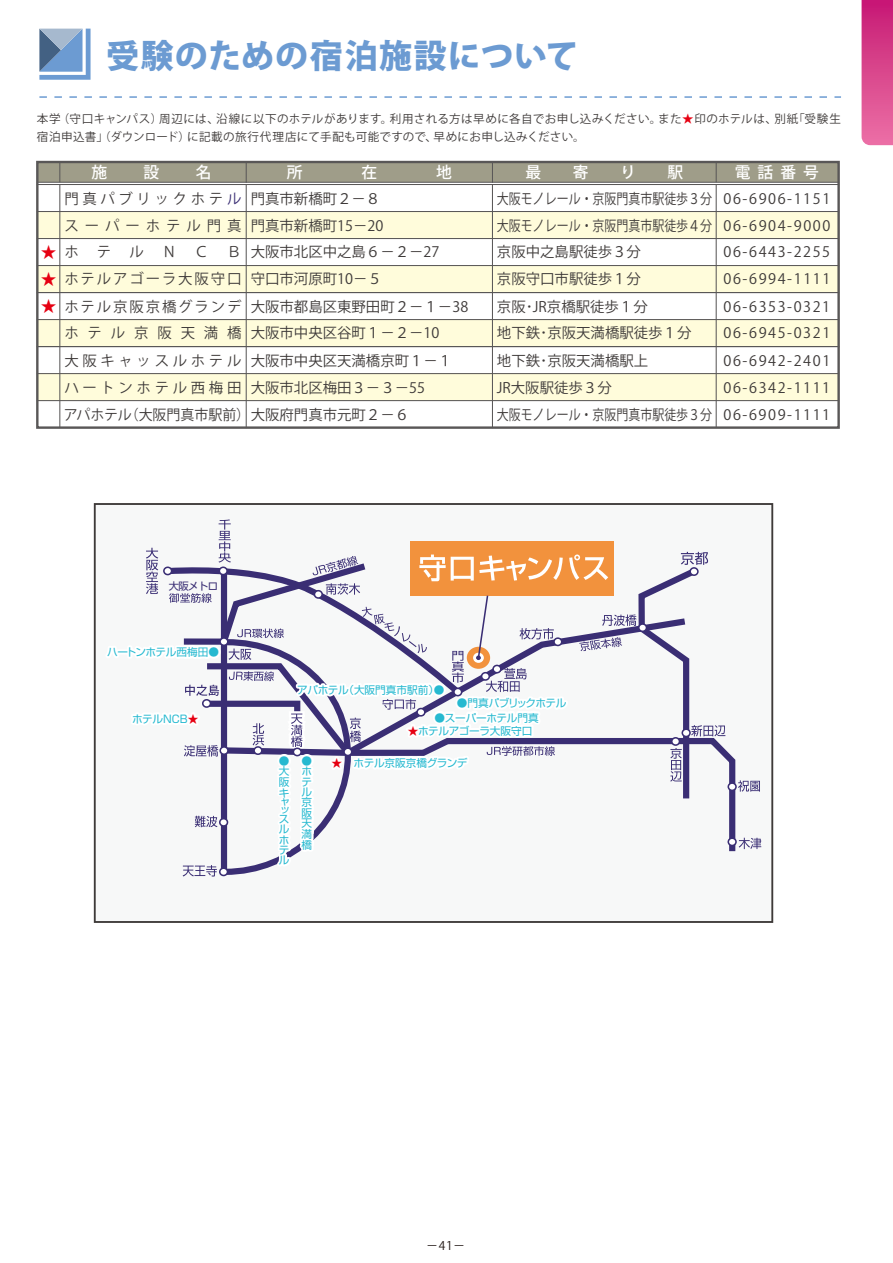
<style>
.page{position:relative;width:893px;height:1263px;background:#fff}
.page>*{position:absolute;margin:0;border:0;box-sizing:border-box;transform-origin:0 0}
.t1{font:800 33px "Koz Go Pro";letter-spacing:.025em;color:#6c9bd2}
.t2{font:500 15.75px "Koz Go Pr 6 N";color:#fff}
.t3{font:15.75px/27px "Koz Go Pr 6 N";color:#e60012}
.t4{font:14.4px "Koz Go Pr 6 N";color:#3e3a39}
.t5{font:14.4px "Koz Go Pr 6 N";color:#3e3a39;scale:.83 1}
.t6{font:14.4px "Koz Go Pr 6 N";letter-spacing:.11em;color:#3e3a39}
.t7{font:14.4px "Koz Go Pr 6 N";letter-spacing:.255em;color:#3e3a39}
.t8{font:14.4px "Koz Go Pr 6 N";letter-spacing:.13em;color:#3e3a39}
.t9{font:14.4px "Koz Go Pr 6 N";letter-spacing:.205em;color:#3e3a39}
.t10{font:12px "Koz Go Pro";color:#221815}
.t11{font:11.55px/18px "Koz Go Pro";letter-spacing:.03em;color:#3e3a39}
.t12{font:10.65px/10.5px "Shin Go Pr 5";letter-spacing:-.03em;color:#26b9d0;text-align:justify}
.t13{font:10.65px "Shin Go Pr 5";color:#26b9d0}
.t14{font:10.65px "Shin Go Pr 5";letter-spacing:-.055em;color:#26b9d0}
.t15{font:10.35px "Shin Go Pro";letter-spacing:-.05em;color:#3a2e74}
.s1{color:#e60012}
.s2{color:#3a2e74}
</style>
<div class="page">
<div style="left:37px;top:212px;width:802px;height:27px;background:#fffcdb"></div>
<div style="left:37px;top:161px;width:802px;height:21px;background:#9f9d89"></div>
<div style="left:37px;top:266px;width:802px;height:27px;background:#fffcdb"></div>
<div style="left:37px;top:319px;width:802px;height:27px;background:#fffcdb"></div>
<div style="left:37px;top:374px;width:802px;height:27px;background:#fffcdb"></div>
<svg style="left:716px;top:164px;width:1px;height:18px"></svg>
<svg style="left:246px;top:164px;width:1px;height:18px"></svg>
<svg style="left:492px;top:164px;width:1px;height:18px"></svg>
<hr style="left:246px;top:184px;width:1px;height:244px;background:#595757">
<hr style="left:492px;top:184px;width:1px;height:244px;background:#595757">
<hr style="left:716px;top:184px;width:1px;height:244px;background:#595757">
<div style="left:36px;top:161px;width:804px;height:268px;border:2px solid #595757"></div>
<hr style="left:37px;top:184px;width:802px;height:1px;background:#595757">
<hr style="left:37px;top:211px;width:802px;height:1px;background:#595757">
<hr style="left:37px;top:238px;width:802px;height:1px;background:#595757">
<hr style="left:37px;top:292px;width:802px;height:1px;background:#595757">
<hr style="left:37px;top:346px;width:802px;height:1px;background:#595757">
<hr style="left:37px;top:373px;width:802px;height:1px;background:#595757">
<hr style="left:37px;top:400px;width:802px;height:1px;background:#595757">
<hr style="left:37px;top:182px;width:802px;height:1px;background:#595757">
<svg style="left:59px;top:162px;width:1px;height:20px"></svg>
<hr style="left:59px;top:184px;width:1px;height:244px;background:#595757">
<hr style="left:37px;top:265px;width:802px;height:1px;background:#595757">
<hr style="left:37px;top:319px;width:802px;height:1px;background:#595757">
<svg style="left:39px;top:29px;width:52px;height:51px;background:#82a3c9"></svg>
<svg style="left:39px;top:96px;width:802px;height:2px"></svg>
<svg style="left:862px;top:0;width:31px;height:145px;background:#d9458d"></svg>
<div style="left:94px;top:503px;width:679px;height:420px;background:#f7f8f8;border:2px solid #3e3a39"></div>
<svg style="left:725px;top:735px;width:12px;height:117px"></svg>
<div style="left:728px;top:838px;width:8px;height:7px;background:#fff;border-radius:50%"></div>
<div style="left:727px;top:837px;width:10px;height:9px;border:2px solid #3a2e74;border-radius:50%"></div>
<div style="left:728px;top:783px;width:8px;height:7px;background:#fff;border-radius:50%"></div>
<div style="left:727px;top:782px;width:10px;height:9px;border:2px solid #3a2e74;border-radius:50%"></div>
<svg style="left:739px;top:838px;width:22px;height:11px"></svg>
<svg style="left:738px;top:780px;width:22px;height:12px"></svg>
<svg style="left:146px;top:519px;width:579px;height:358px"></svg>
<h1 class="t1" style="left:106px;top:34px;width:474px">受験のための宿泊施設について</h1>
<p class="t11" style="left:37px;top:110px;width:806px">本学（守口キャンパス）周辺には、沿線に以下のホテルがあります。利用される方は早めに各自でお申し込みください。また<span class="s1">★</span>印のホテルは、別紙｢受験生宿泊申込書｣（ダウンロード）に記載の旅行代理店にて手配も可能ですので、早めにお申し込みください。</p>
<p class="t3" style="left:41px;top:239px;width:17px">★</p>
<p class="t3" style="left:41px;top:266px;width:17px">★ ★</p>
<p class="t2" style="left:91px;top:163px;width:17px">施</p>
<p class="t2" style="left:144px;top:163px;width:17px">設</p>
<p class="t2" style="left:196px;top:163px;width:17px">名</p>
<p class="t2" style="left:287px;top:163px;width:17px">所</p>
<p class="t2" style="left:361px;top:163px;width:17px">在</p>
<p class="t2" style="left:436px;top:163px;width:17px">地</p>
<p class="t2" style="left:735px;top:163px;width:86px">電 話 番 号</p>
<p class="t7" style="left:64px;top:191px;width:318px">門真パブリックホテ<span class="s2">ル</span> 門真市新橋町２－８</p>
<p class="t5" style="left:497px;top:191px;width:403px">大阪モノレール・京阪門真市駅徒歩３分 06-6906-1151</p>
<p class="t9" style="left:64px;top:218px;width:320px">スーパーホテル門真 門真市新橋町15－20</p>
<p class="t5" style="left:497px;top:218px;width:403px">大阪モノレール・京阪門真市駅徒歩４分 06-6904-9000</p>
<p class="t4" style="left:64px;top:244px;width:16px">ホ</p>
<p class="t4" style="left:97px;top:244px;width:16px">テ</p>
<p class="t4" style="left:129px;top:244px;width:16px">ル</p>
<p class="t4" style="left:162px;top:244px;width:16px">Ｎ</p>
<p class="t4" style="left:195px;top:244px;width:16px">Ｃ</p>
<p class="t4" style="left:227px;top:244px;width:214px">Ｂ 大阪市北区中之島６－２－27</p>
<p class="t4" style="left:497px;top:244px;width:146px">京阪中之島駅徒歩３分</p>
<p class="t6" style="left:724px;top:244px;width:108px">06-6443-2255</p>
<p class="t8" style="left:64px;top:271px;width:319px">ホテルアゴーラ大阪守口 守口市河原町10－５</p>
<p class="t4" style="left:497px;top:271px;width:146px">京阪守口市駅徒歩１分</p>
<p class="t6" style="left:724px;top:271px;width:108px">06-6994-1111</p>
<p class="t4" style="left:64px;top:298px;width:405px">ホテル京阪京橋グランデ 大阪市都島区東野田町２－１－38</p>
<p class="t4" style="left:497px;top:298px;width:152px">京阪･JR京橋駅徒歩１分</p>
<p class="t6" style="left:724px;top:298px;width:108px">06-6353-0321</p>
<p class="t4" style="left:64px;top:325px;width:377px">ホ テ ル 京 阪 天 満 橋 大阪市中央区谷町１－２－10</p>
<p class="t4" style="left:497px;top:325px;width:196px">地下鉄･京阪天満橋駅徒歩１分</p>
<p class="t6" style="left:724px;top:325px;width:108px">06-6945-0321</p>
<p class="t4" style="left:64px;top:353px;width:390px">大阪キャッスルホテル 大阪市中央区天満橋京町１－１</p>
<p class="t4" style="left:497px;top:353px;width:153px">地下鉄･京阪天満橋駅上</p>
<p class="t6" style="left:724px;top:353px;width:108px">06-6942-2401</p>
<p class="t7" style="left:64px;top:380px;width:362px">ハートンホテル西梅田 大阪市北区梅田３－３－55</p>
<p class="t4" style="left:497px;top:380px;width:116px">JR大阪駅徒歩３分</p>
<p class="t6" style="left:724px;top:380px;width:108px">06-6342-1111</p>
<p class="t4" style="left:64px;top:407px;width:347px">アパホテル（大阪門真市駅前）大阪府門真市元町２－６</p>
<p class="t5" style="left:497px;top:407px;width:403px">大阪モノレール・京阪門真市駅徒歩３分 06-6909-1111</p>
<p class="t15" style="left:169px;top:578px;width:51px">大阪メトロ</p>
<p class="t12" style="left:107px;top:646px;width:114px">ハートンホテル西梅田●</p>
<p class="t12" style="left:132px;top:712px;width:68px">ホテルＮＣＢ<span class="s1">★</span></p>
<p class="t12" style="left:279px;top:754px;width:12px">●大阪キ</p>
<p class="t12" style="left:279px;top:797px;width:12px;line-height:8.6px">ャッス</p>
<p class="t12" style="left:279px;top:823px;width:12px">ルホテル</p>
<p class="t13" style="left:297px;top:681px;width:149px">アパホテル（大阪門真市駅前）●</p>
<p class="t14" style="left:457px;top:694px;width:111px">●門真パブリックホテル</p>
<p class="t12" style="left:434px;top:711px;width:106px">●スーパーホテル門真</p>
<p class="t12" style="left:302px;top:754px;width:12px">●ホテル京阪天満橋</p>
<p class="t12" style="left:408px;top:724px;width:126px"><span class="s1">★</span>ホテルアゴーラ大阪守口</p>
<p class="t12" style="left:331px;top:757px;width:137px"><span class="s1">★</span> ホテル京阪京橋グランデ</p>
<p class="t10" style="left:426px;top:1238px;width:41px">－41－</p>
</div>
